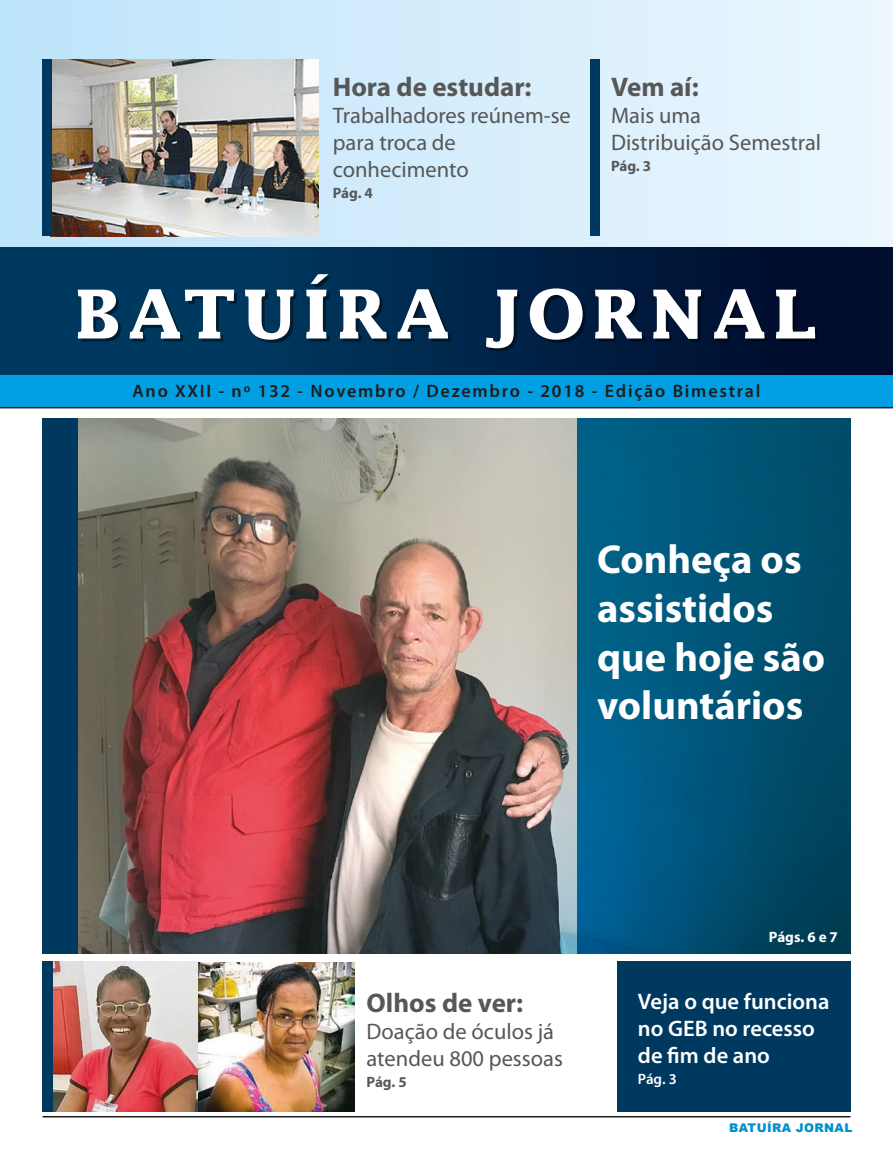
<style>
.page{position:relative;width:893px;height:1170px;background:#fff}
.page>*{position:absolute;margin:0;border:0;box-sizing:border-box;transform-origin:0 0}
.t1{font:700 40.5px/48.6px "Myriad Pro";color:#fff}
.t2{font:700 27px "Myriad Pro";color:#575756}
.t3{font:22.5px/27px "Myriad Pro";color:#575756}
.t4{font:600 22.5px/27px "Myriad Pro";color:#fff}
.t5{font:600 18px "Myriad Pro";letter-spacing:.1em;color:#1d1d1b}
.t6{font:700 15px "Myriad Pro";letter-spacing:-.01em;color:#575756}
.t7{font:700 15px "Myriad Pro";color:#fff}
.t8{font:600 15px "Myriad Pro";color:#fff}
.t9{font:900 12px "Arial";letter-spacing:.035em;color:#0090cd}
</style>
<div class="page">
<img style="left:78px;top:418px;width:499px;height:535px">
<div style="left:0;top:0;width:893px;height:264px;background:linear-gradient(to right,#bbe0f6,#edf8ff)"></div>
<svg style="left:577px;top:418px;width:273px;height:535px;background:#005478"></svg>
<div style="left:0;top:375px;width:893px;height:32px;background:#009fe3"></div>
<hr style="left:0;top:407px;width:893px;height:1px;background:#1d1d1b">
<div style="left:0;top:247px;width:893px;height:128px;background:linear-gradient(to right,#00426a,#000a2b)"></div>
<svg style="left:78px;top:289px;width:43px;height:52px"></svg>
<svg style="left:130px;top:289px;width:107px;height:52px"></svg>
<svg style="left:245px;top:289px;width:52px;height:54px"></svg>
<svg style="left:306px;top:274px;width:26px;height:67px"></svg>
<svg style="left:340px;top:289px;width:50px;height:52px"></svg>
<svg style="left:397px;top:289px;width:54px;height:52px"></svg>
<svg style="left:486px;top:289px;width:34px;height:62px"></svg>
<svg style="left:530px;top:288px;width:56px;height:55px"></svg>
<svg style="left:595px;top:289px;width:50px;height:52px"></svg>
<svg style="left:653px;top:289px;width:51px;height:53px"></svg>
<svg style="left:714px;top:289px;width:54px;height:52px"></svg>
<svg style="left:776px;top:289px;width:42px;height:52px"></svg>
<img style="left:52px;top:60px;width:267px;height:176px">
<div style="left:43px;top:60px;width:9px;height:176px;background:#003960"></div>
<div style="left:590px;top:60px;width:10px;height:176px;background:#003960"></div>
<div style="left:43px;top:418px;width:35px;height:535px;background:#003960"></div>
<div style="left:43px;top:961px;width:10px;height:150px;background:#003960"></div>
<div style="left:617px;top:961px;width:233px;height:150px;background:#003960"></div>
<hr style="left:43px;top:1115px;width:807px;height:2px;background:#1d1d1b">
<img style="left:53px;top:961px;width:301px;height:150px">
<p class="t2" style="left:333px;top:69px;width:200px">Hora de estudar:</p>
<p class="t3" style="left:333px;top:101px;width:240px">Trabalhadores reúnem-se para troca de conhecimento</p>
<p class="t6" style="left:333px;top:183px;width:42px">Pág. 4</p>
<p class="t2" style="left:611px;top:69px;width:89px">Vem aí:</p>
<p class="t3" style="left:611px;top:101px;width:212px">Mais uma<br>Distribuição Semestral</p>
<p class="t6" style="left:611px;top:156px;width:42px">Pág. 3</p>
<p class="t5" style="left:132px;top:379px;width:629px">Ano XXII - nº 132 - Novembro / Dezembro - 2018 - Edição Bimestral</p>
<h1 class="t1" style="left:597px;top:534px;width:230px">Conheça os assistidos que hoje são voluntários</h1>
<p class="t2" style="left:367px;top:985px;width:158px">Olhos de ver:</p>
<p class="t3" style="left:367px;top:1017px;width:198px">Doação de óculos já atendeu 800 pessoas</p>
<p class="t6" style="left:367px;top:1072px;width:42px">Pág. 5</p>
<p class="t7" style="left:769px;top:926px;width:71px">Págs. 6 e 7</p>
<p class="t4" style="left:638px;top:986px;width:193px">Veja o que funciona no GEB no recesso de fim de ano</p>
<p class="t8" style="left:638px;top:1068px;width:40px">Pág. 3</p>
<p class="t9" style="left:729px;top:1118px;width:125px">BATUÍRA JORNAL</p>
</div>
